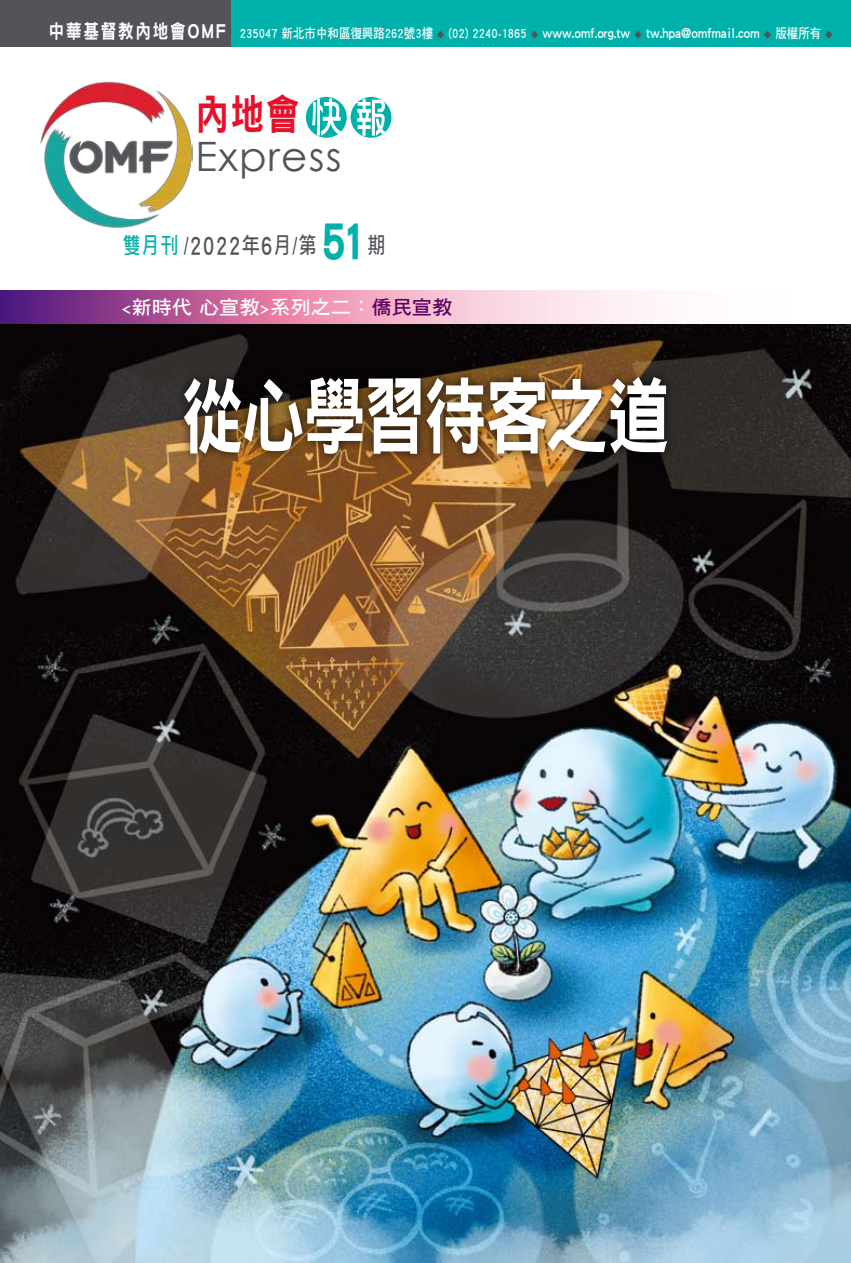
<style>
.page{position:relative;width:851px;height:1263px;background:#fff}
.page>*{position:absolute;margin:0;border:0;box-sizing:border-box;transform-origin:0 0}
.t1{font:84px "DF Hei Std W9";letter-spacing:-.03em;color:#fff;scale:.75 1}
.t2{font:54px "DF Hei Std W9";color:#00b1ab;scale:.8 1}
.t3{font:42px "DF Hei Std W9";color:#e6102b;scale:.8 1}
.t4{font:40.5px "Century Gothic";letter-spacing:.03em;color:#525459}
.t5{font:22.5px "DF Hei Std W7";color:#525459;scale:.8 1}
.t6{font:19.35px "DF Hei Std W7";color:#fff;scale:1.05 1}
.t7{font:13.5px "DF Hei Std W7";color:#fff;scale:.85 1}
.s1{font-family:"DF Hei Std W9";font-size:19.5px}
.s2{font-family:"DF Hei Std W9";font-size:21px}
.s3{font-size:9px;color:#525459}
.s4{font-size:15px}
.s5{color:#5b0060}
.s6{color:#00b1ab}
.s7{font-size:27px}
</style>
<div class="page">
<img style="left:0;top:324px;width:850px;height:939px">
<img style="left:40px;top:81px;width:153px;height:147px">
<div style="left:0;top:0;width:231px;height:47px;background:#525459"></div>
<div style="left:231px;top:0;width:619px;height:47px;background:#00b1ab"></div>
<div style="left:306px;top:97px;width:41px;height:41px;background:#00b1ab;border-radius:50%"></div>
<div style="left:350px;top:97px;width:41px;height:41px;background:#00b1ab;border-radius:50%"></div>
<svg style="left:312px;top:99px;width:29px;height:37px"></svg>
<svg style="left:357px;top:99px;width:28px;height:37px"></svg>
<svg style="left:0;top:291px;width:654px;height:33px;background:#cf90b7"></svg>
<div style="left:174px;top:367px;width:676px;height:216px;background:#000;opacity:.75"></div>
<p class="t7" style="left:49px;top:26px;width:923px"><span class="s1">中華基督教內地會</span><span class="s2">OMF</span> 235047 新北市中和區復興路262號3樓 <span class="s3">◆</span> (02) 2240-1865 <span class="s3">◆</span> <span class="s4">www.omf.org.tw</span> <span class="s3">◆</span> <span class="s4">tw.hpa@omfmail.com</span> <span class="s3">◆</span> 版權所有 <span class="s3">◆</span></p>
<h3 class="t3" style="left:195px;top:91px;width:132px">內地會</h3>
<h3 class="t4" style="left:195px;top:132px;width:147px">Express</h3>
<h2 class="t2" style="left:320px;top:210px;width:58px">51</h2>
<h3 class="t6" style="left:121px;top:296px;width:317px">&lt;新時代 心宣教&gt;系列之二：<span class="s5">僑民宣教</span></h3>
<h3 class="t5" style="left:123px;top:233px;width:244px"><span class="s6">雙月刊</span> /<span class="s7">2022</span>年<span class="s7">6</span>月/第</h3>
<h3 class="t5" style="left:367px;top:233px;width:24px">期</h3>
<h1 class="t1" style="left:181px;top:370px;width:653px">從心學習待客之道</h1>
</div>
